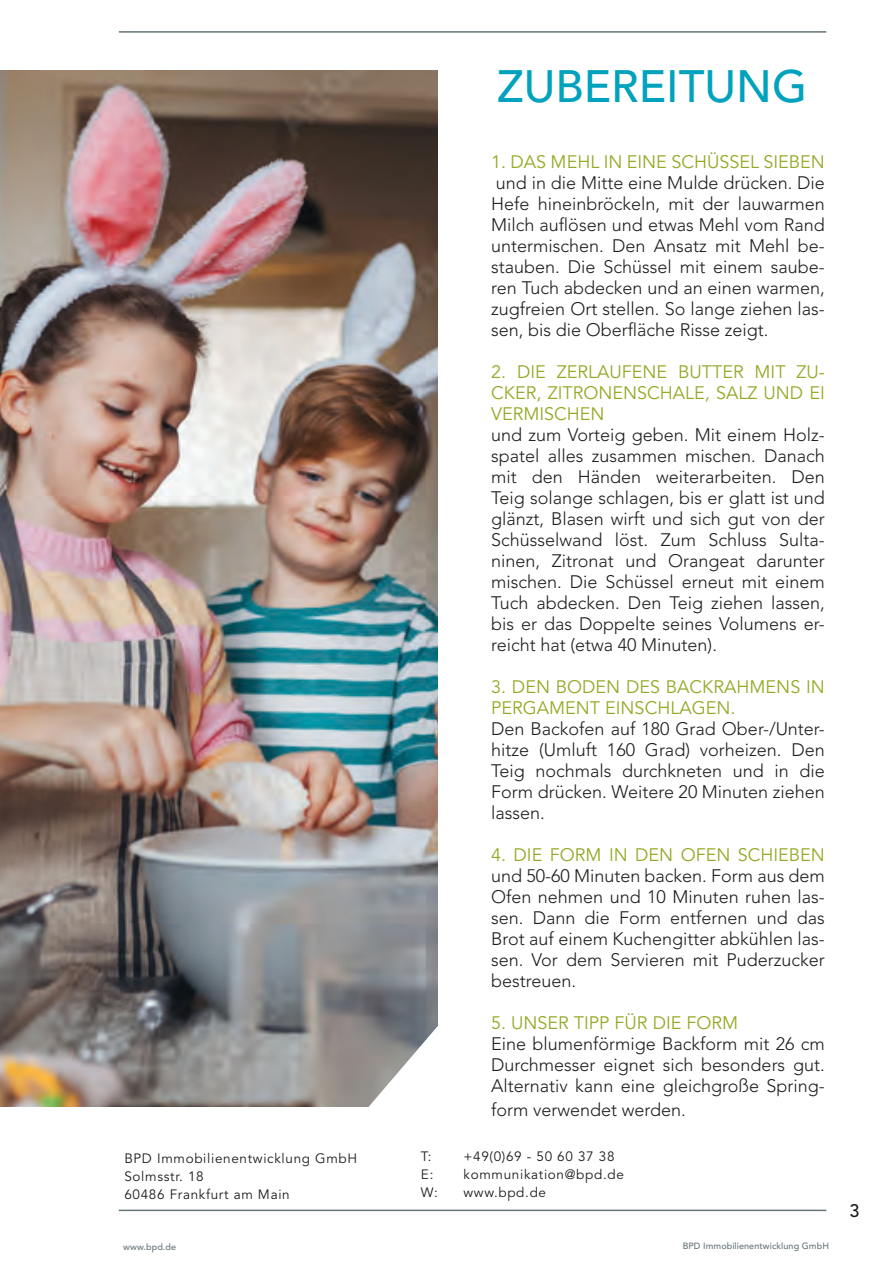
<style>
.page{position:relative;width:893px;height:1263px;background:#fff}
.page>*{position:absolute;margin:0;border:0;box-sizing:border-box;transform-origin:0 0}
.t1{font:500 45px "Avenir LT Std";color:#00a2bd}
.t2{font:300 18px/21px "Avenir LT Std";color:#1d1d1b;text-align:justify}
.t3{font:18px/21px "Avenir LT Std";color:#96a825;text-align:justify}
.Fließtext{font:500 18px "Avenir LT Std";color:#1d1d1b}
.Fließtext-2{font:13.5px "Avenir LT Std";letter-spacing:.05em;color:#1d1d1b}
.Fließtext-3{font:500 9px "Avenir LT Std";letter-spacing:.01em;color:#657478}
.s1{font-weight:400;color:#96a825}
</style>
<div class="page">
<img style="left:0;top:71px;width:438px;height:1035px">
<svg style="left:364px;top:1004px;width:371px;height:208px"></svg>
<hr style="left:119px;top:31px;width:707px;height:2px;background:#657478">
<hr style="left:119px;top:1209px;width:707px;height:2px;background:#657478">
<p class="t1" style="left:497px;top:60px;width:312px">ZUBEREITUNG</p>
<p class="Fließtext-2" style="left:124px;top:1150px;width:234px">BPD Immobilienentwicklung GmbH</p>
<p class="Fließtext-2" style="left:124px;top:1168px;width:81px">Solmsstr. 18</p>
<p class="Fließtext-2" style="left:124px;top:1186px;width:167px">60486 Frankfurt am Main</p>
<p class="t3" style="left:491px;top:152px;width:335px">1. DAS MEHL IN EINE SCHÜSSEL SIEBEN</p>
<p class="t2" style="left:491px;top:172px;width:335px">und in die Mitte eine Mulde drücken. Die Hefe hineinbröckeln, mit der lauwarmen Milch auflösen und etwas Mehl vom Rand untermischen. Den Ansatz mit Mehl be&shy;stauben. Die Schüssel mit einem saube&shy;ren Tuch abdecken und an einen warmen, zugfreien Ort stellen. So lange ziehen las&shy;sen, bis die Oberfläche Risse zeigt.</p>
<p class="t3" style="left:491px;top:362px;width:335px">2. DIE ZERLAUFENE BUTTER MIT ZU-CKER, ZITRONENSCHALE, SALZ UND EI VERMISCHEN</p>
<p class="t2" style="left:491px;top:424px;width:335px">und zum Vorteig geben. Mit einem Holz&shy;spatel alles zusammen mischen. Danach mit den Händen weiterarbeiten. Den Teig solange schlagen, bis er glatt ist und glänzt, Blasen wirft und sich gut von der Schüsselwand löst. Zum Schluss Sulta&shy;ninen, Zitronat und Orangeat darunter mischen. Die Schüssel erneut mit einem Tuch abdecken. Den Teig ziehen lassen, bis er das Doppelte seines Volumens er&shy;reicht hat (etwa 40 Minuten).</p>
<p class="t3" style="left:491px;top:677px;width:335px">3. DEN BODEN DES BACKRAHMENS IN<br>PERGAMENT EINSCHLAGEN.</p>
<p class="t2" style="left:491px;top:718px;width:335px">Den Backofen auf 180 Grad Ober-/Unter&shy;hitze (Umluft 160 Grad) vorheizen. Den Teig nochmals durchkneten und in die Form drücken. Weitere 20 Minuten ziehen lassen.</p>
<p class="t2" style="left:491px;top:844px;width:335px"><span class="s1">4. DIE FORM IN DEN OFEN SCHIEBEN </span>und 50-60 Minuten backen. Form aus dem Ofen nehmen und 10 Minuten ruhen las&shy;sen. Dann die Form entfernen und das Brot auf einem Kuchengitter abkühlen las&shy;sen. Vor dem Servieren mit Puderzucker bestreuen.</p>
<p class="t3" style="left:491px;top:1013px;width:248px">5. UNSER TIPP FÜR DIE FORM</p>
<p class="t2" style="left:491px;top:1033px;width:335px">Eine blumenförmige Backform mit 26 cm Durchmesser eignet sich besonders gut.<br>Alternativ kann eine gleichgroße Spring-</p>
<p class="t2" style="left:491px;top:1099px;width:196px">form verwendet werden.</p>
<p class="Fließtext-2" style="left:421px;top:1148px;width:12px">T:</p>
<p class="Fließtext-2" style="left:463px;top:1148px;width:153px">+49(0)69 - 50 60 37 38</p>
<p class="Fließtext-2" style="left:421px;top:1166px;width:14px">E:</p>
<p class="Fließtext-2" style="left:463px;top:1166px;width:162px">kommunikation@bpd.de</p>
<p class="Fließtext-2" style="left:421px;top:1184px;width:18px">W:</p>
<p class="Fließtext-2" style="left:463px;top:1184px;width:84px">www.bpd.de</p>
<p class="Fließtext-3" style="left:123px;top:1241px;width:54px">www.bpd.de</p>
<p class="Fließtext-3" style="left:683px;top:1240px;width:148px">BPD Immobilienentwicklung GmbH</p>
<p class="Fließtext" style="left:850px;top:1200px;width:12px">3</p>
</div>
